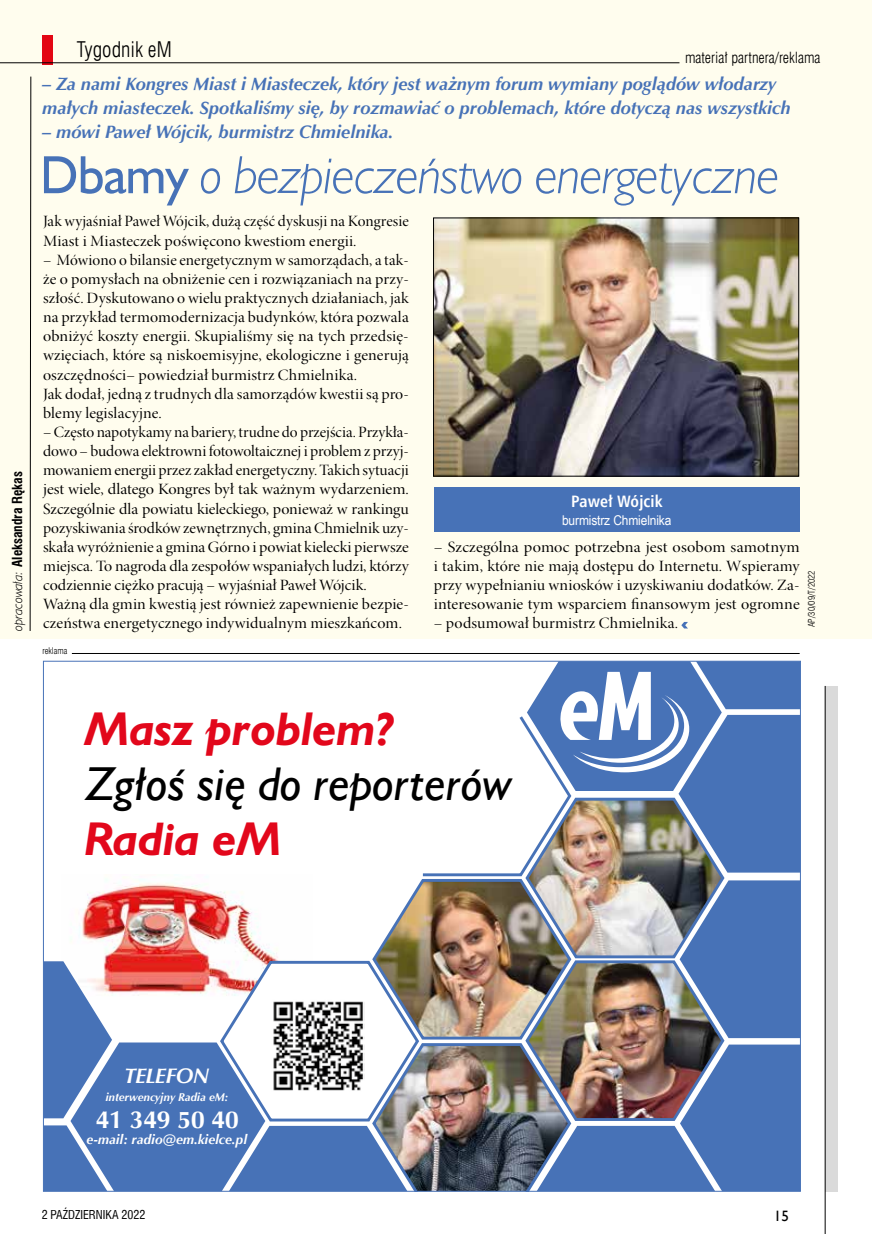
<style>
.page{position:relative;width:872px;height:1234px;background:#fff}
.page>*{position:absolute;margin:0;border:0;box-sizing:border-box;transform-origin:0 0}
.t1{font:italic 54px "Humanst 521 Lt EUX";letter-spacing:-.01em;color:#4772b7;scale:.95 1}
.t2{font:italic 47.55px "Humanst 521 EUX";color:#000}
.t3{font:italic 700 47.25px "Humanst 521 EUX";color:#e2071b}
.t4{font:700 24.75px "Zapf Humnst EUX";color:#fff}
.t5{font:21px "Swis 721 Lt Cn EUX";color:#000}
.t6{font:italic 700 21px "Zapf Humnst EUX";color:#fff}
.t7{font:italic 700 18px/24px "Zapf Humnst EUX";color:#4772b7}
.t8{font:700 16.5px "Humnst 777 Cn EUX";letter-spacing:.01em;color:#fff}
.t9{font:15.75px/19.2px "Minion Pro Disp";letter-spacing:.005em;color:#000}
.t10{font:15.75px/19.2px "Minion Pro Disp";letter-spacing:.005em;color:#000;text-align:justify;scale:1.09 1}
.t11{font:15.75px "Minion Pro Disp";letter-spacing:.005em;color:#000;scale:1.06 1}
.t12{font:15px "Swis 721 Lt Cn EUX";color:#000}
.t13{font:15px "Humanst 521 EUX";color:#000}
.t14{font:700 13.5px "Swis 721 Cn EUX";color:#000}
.t15{font:italic 700 13.5px "Zapf Humnst EUX";color:#fff}
.t16{font:13.5px "Arial Narrow";letter-spacing:-.01em;color:#fff;scale:1.09 1}
.t17{font:12px "Swis 721 Cn EUX";color:#000}
.t18{font:italic 700 11.4px "Zapf Humnst EUX";color:#fff}
.t19{font:9px "Swis 721 Lt Cn EUX";color:#000}
.s1{font-family:"Humanst 521 Lt EUX";font-weight:400;font-style:italic}
.s2{font-family:"Humanst 521 EUX";font-style:normal}
</style>
<div class="page">
<div style="left:825px;top:685px;width:13px;height:506px;background:#dadada"></div>
<hr style="left:824px;top:685px;width:1px;height:548px;background:#000">
<div style="left:0;top:0;width:872px;height:638px;background:#fffdee"></div>
<svg style="left:681px;top:621px;width:7px;height:7px"></svg>
<img style="left:435px;top:220px;width:362px;height:254px">
<div style="left:433px;top:218px;width:366px;height:258px;border:1px solid #000"></div>
<div style="left:434px;top:487px;width:365px;height:44px;background:#4772b7"></div>
<svg style="left:29px;top:76px;width:3px;height:555px"></svg>
<div style="left:43px;top:35px;width:10px;height:30px;background:#e30613"></div>
<hr style="left:0;top:62px;width:679px;height:1px;background:#000">
<hr style="left:72px;top:653px;width:727px;height:1px;background:#000">
<img style="left:45px;top:662px;width:753px;height:527px">
<img style="left:272px;top:998px;width:92px;height:93px">
<p class="t14" style="left:9px;top:630px;width:161px;rotate:-90deg"><span class="s1">opracowała:</span> Aleksandra Rękas</p>
<h3 class="t5" style="left:77px;top:37px;width:96px">Tygodnik eM</h3>
<p class="t12" style="left:685px;top:48px;width:137px">materiał partnera/reklama</p>
<p class="t7" style="left:43px;top:73px;width:750px">– Za nami Kongres Miast i Miasteczek, który jest ważnym forum wymiany poglądów włodarzy małych miasteczek. Spotkaliśmy się, by rozmawiać o problemach, które dotyczą nas wszystkich</p>
<p class="t7" style="left:43px;top:120px;width:353px">– mówi Paweł Wójcik, burmistrz Chmielnika.</p>
<h1 class="t1" style="left:40px;top:142px;width:779px"><span class="s2">Dbamy</span> o bezpieczeństwo energetyczne</h1>
<p class="t9" style="left:43px;top:212px;width:367px">Jak wyjaśniał Paweł Wójcik, dużą część dyskusji na Kongresie<br>Miast i Miasteczek poświęcono kwestiom energii.</p>
<p class="t9" style="left:43px;top:250px;width:367px">– Mówiono o bilansie energetycznym w samorządach, a tak&shy;że o pomysłach na obniżenie cen i rozwiązaniach na przy&shy;szłość. Dyskutowano o wielu praktycznych działaniach, jak na przykład termomodernizacja budynków, która pozwala obniżyć koszty energii. Skupialiśmy się na tych przedsię&shy;wzięciach, które są niskoemisyjne, ekologiczne i generują oszczędności– powiedział burmistrz Chmielnika.<br>Jak dodał, jedną ztrudnych dla samorządów kwestii są pro&shy;blemy legislacyjne.</p>
<p class="t9" style="left:43px;top:422px;width:367px">– Często napotykamy na bariery, trudne do przejścia. Przykła&shy;dowo – budowa elektrowni fotowoltaicznej i problem z przyj&shy;mowaniem energii przez zakład energetyczny. Takich sytuacji jest wiele, dlatego Kongres był tak ważnym wydarzeniem.<br>Szczególnie dla powiatu kieleckiego, ponieważ w rankingu pozyskiwania środków zewnętrznych, gmina Chmielnik uzy&shy;skała wyróżnienie a gmina Górno i powiat kielecki pierwsze miejsca. To nagroda dla zespołów wspaniałych ludzi, którzy codziennie ciężko pracują – wyjaśniał Paweł Wójcik.<br>Ważną dla gmin kwestią jest również zapewnienie bezpie&shy;czeństwa energetycznego indywidualnym mieszkańcom.</p>
<p class="t8" style="left:571px;top:490px;width:92px">Paweł Wójcik</p>
<p class="t16" style="left:562px;top:509px;width:102px">burmistrz Chmielnika</p>
<p class="t10" style="left:434px;top:537px;width:337px">– Szczególna pomoc potrzebna jest osobom samotnym i takim, które nie mają dostępu do Internetu. Wspieramy przy wypełnianiu wniosków i uzyskiwaniu dodatków. Za&shy;interesowanie tym wsparciem finansowym jest ogromne</p>
<p class="t11" style="left:434px;top:614px;width:232px">– podsumował burmistrz Chmielnika.</p>
<p class="t19" style="left:43px;top:645px;width:26px">reklama</p>
<p class="t19" style="left:806px;top:627px;width:58px;rotate:-90deg">AP/30/09/T/2022</p>
<h3 class="t3" style="left:85px;top:699px;width:312px">Masz problem?</h3>
<h2 class="t2" style="left:85px;top:754px;width:429px">Zgłoś się do reporterów</h2>
<h3 class="t3" style="left:85px;top:809px;width:199px">Radia eM</h3>
<h3 class="t6" style="left:125px;top:1062px;width:85px">TELEFON</h3>
<p class="t18" style="left:106px;top:1089px;width:124px">interwencyjny Radia eM:</p>
<h3 class="t4" style="left:96px;top:1103px;width:144px">41 349 50 40</h3>
<p class="t15" style="left:87px;top:1131px;width:162px">e-mail: radio@em.kielce.pl</p>
<p class="t17" style="left:42px;top:1206px;width:105px">2 PAŹDZIERNIKA 2022</p>
<p class="t13" style="left:774px;top:1206px;width:17px">15</p>
</div>
